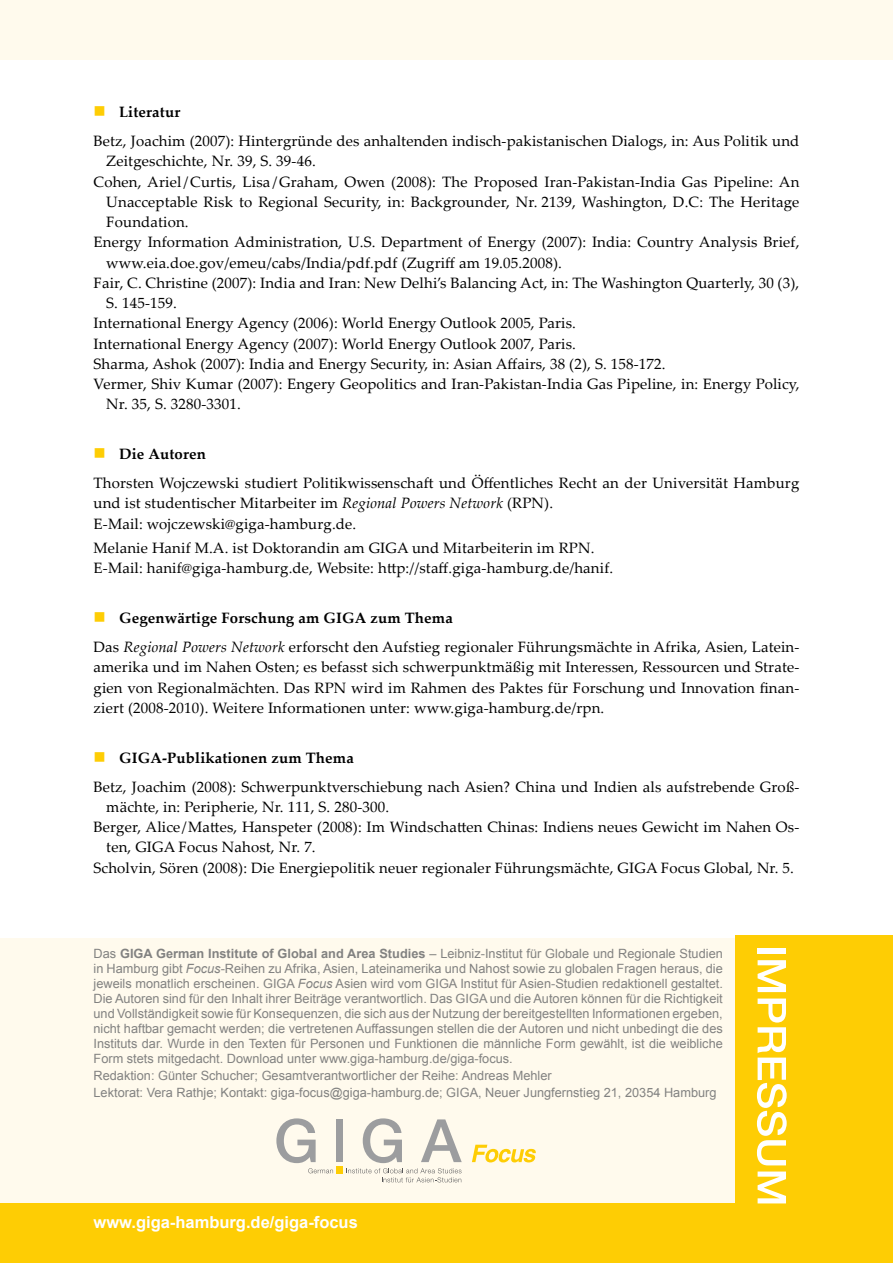
<style>
.page{position:relative;width:893px;height:1263px;background:#fff}
.page>*{position:absolute;margin:0;border:0;box-sizing:border-box;transform-origin:0 0}
.t1{font:700 16.5px "Arial";color:#fff}
.t2{font:16.5px "Wingdings";color:#fecd04}
.t3{font:15px/20.2px "Palatino Linotype";letter-spacing:.01em;color:#000}
.t4{font:700 15px "Palatino Linotype";letter-spacing:.01em;color:#000}
.t5{font:12.75px/15px "Arial";color:#828281;text-align:justify}
.s1{font-style:italic}
.s2{font-weight:700}
</style>
<div class="page">
<div style="left:0;top:938px;width:892px;height:325px;background:#fffaed"></div>
<div style="left:736px;top:935px;width:157px;height:328px;background:#fecd04"></div>
<div style="left:0;top:1203px;width:736px;height:60px;background:#fecd04"></div>
<div style="left:0;top:0;width:893px;height:60px;background:#fffaed"></div>
<div style="left:336px;top:1119px;width:7px;height:43px;background:#9c9d9f"></div>
<svg style="left:276px;top:1118px;width:57px;height:55px"></svg>
<svg style="left:346px;top:1118px;width:116px;height:64px"></svg>
<div style="left:336px;top:1166px;width:7px;height:7px;background:#fecd04"></div>
<svg style="left:472px;top:1145px;width:64px;height:17px"></svg>
<div style="left:758px;top:948px;width:28px;height:6px;background:#fff"></div>
<svg style="left:758px;top:960px;width:28px;height:32px"></svg>
<svg style="left:757px;top:998px;width:30px;height:167px"></svg>
<svg style="left:758px;top:1171px;width:28px;height:32px"></svg>
<p class="t2" style="left:94px;top:102px;width:14px">■</p>
<p class="t4" style="left:119px;top:102px;width:63px">Literatur</p>
<p class="t3" style="left:94px;top:130px;width:707px">Betz, Joachim (2007): Hintergründe des anhaltenden indisch-pakistanischen Dialogs, in: Aus Politik und</p>
<p class="t3" style="left:106px;top:150px;width:211px">Zeitgeschichte, Nr. 39, S. 39-46.</p>
<p class="t3" style="left:94px;top:171px;width:707px">Cohen, Ariel/Curtis, Lisa /Graham, Owen (2008): The Proposed Iran-Pakistan-India Gas Pipeline: An</p>
<p class="t3" style="left:106px;top:191px;width:695px">Unacceptable Risk to Regional Security, in: Backgrounder, Nr. 2139, Washington, D.C: The Heritage</p>
<p class="t3" style="left:106px;top:211px;width:84px">Foundation.</p>
<p class="t3" style="left:94px;top:231px;width:707px">Energy Information Administration, U.S. Department of Energy (2007): India: Country Analysis Brief,</p>
<p class="t3" style="left:106px;top:252px;width:457px">www.eia.doe.gov/emeu/cabs/India/pdf.pdf (Zugriff am 19.05.2008).</p>
<p class="t3" style="left:94px;top:272px;width:707px">Fair, C. Christine (2007): India and Iran: New Delhi’s Balancing Act, in: The Washington Quarterly, 30 (3),</p>
<p class="t3" style="left:106px;top:292px;width:72px">S. 145-159.</p>
<p class="t3" style="left:94px;top:312px;width:484px">International Energy Agency (2006): World Energy Outlook 2005, Paris.</p>
<p class="t3" style="left:94px;top:333px;width:484px">International Energy Agency (2007): World Energy Outlook 2007, Paris.</p>
<p class="t3" style="left:94px;top:353px;width:574px">Sharma, Ashok (2007): India and Energy Security, in: Asian Affairs, 38 (2), S. 158-172.</p>
<p class="t3" style="left:94px;top:373px;width:707px">Vermer, Shiv Kumar (2007): Engery Geopolitics and Iran-Pakistan-India Gas Pipeline, in: Energy Policy,</p>
<p class="t3" style="left:106px;top:393px;width:136px">Nr. 35, S. 3280-3301.</p>
<p class="t4" style="left:119px;top:444px;width:88px">Die Autoren</p>
<p class="t3" style="left:94px;top:472px;width:707px">Thorsten Wojczewski studiert Politikwissenschaft und Öffentliches Recht an der Universität Hamburg und ist studentischer Mitarbeiter im <span class="s1">Regional Powers Network</span> (RPN).<br>E-Mail: wojczewski@giga-hamburg.de.</p>
<p class="t3" style="left:94px;top:537px;width:521px">Melanie Hanif M.A. ist Doktorandin am GIGA und Mitarbeiterin im RPN.<br>E-Mail: hanif@giga-hamburg.de, Website: http://staff.giga-hamburg.de/hanif.</p>
<p class="t3" style="left:94px;top:603px;width:707px;line-height:28.8px;text-indent:26px"><span class="s2">Gegenwärtige Forschung am GIGA zum Thema<br></span>Das <span class="s1">Regional Powers Network</span> erforscht den Aufstieg regionaler Führungsmächte in Afrika, Asien, Latein-</p>
<p class="t3" style="left:94px;top:657px;width:707px;text-align:justify">amerika und im Nahen Osten; es befasst sich schwerpunktmäßig mit Interessen, Ressourcen und Strate&shy;gien von Regionalmächten. Das RPN wird im Rahmen des Paktes für Forschung und Innovation finan&shy;ziert (2008-2010). Weitere Informationen unter: www.giga-hamburg.de/rpn.</p>
<p class="t4" style="left:119px;top:747px;width:236px">GIGA-Publikationen zum Thema</p>
<p class="t3" style="left:94px;top:776px;width:707px">Betz, Joachim (2008): Schwerpunktverschiebung nach Asien? China und Indien als aufstrebende Groß-</p>
<p class="t3" style="left:106px;top:796px;width:284px">mächte, in: Peripherie, Nr. 111, S. 280-300.</p>
<p class="t3" style="left:94px;top:816px;width:707px">Berger, Alice/Mattes, Hanspeter (2008): Im Windschatten Chinas: Indiens neues Gewicht im Nahen Os-</p>
<p class="t3" style="left:106px;top:837px;width:211px">ten, GIGA Focus Nahost, Nr. 7.</p>
<p class="t3" style="left:94px;top:857px;width:702px">Scholvin, Sören (2008): Die Energiepolitik neuer regionaler Führungsmächte, GIGA Focus Global, Nr. 5.</p>
<p class="t2" style="left:94px;top:444px;width:14px">■</p>
<p class="t2" style="left:94px;top:608px;width:14px">■</p>
<p class="t2" style="left:94px;top:748px;width:14px">■</p>
<p class="t5" style="left:94px;top:946px;width:631px">Das <span class="s2">GIGA German Institute of Global and Area Studies</span> – Leibniz-Institut für Globale und Regionale Studien in Hamburg gibt <span class="s1">Focus</span>-Reihen zu Afrika, Asien, Lateinamerika und Nahost sowie zu globalen Fragen heraus, die jeweils monatlich erscheinen. GIGA <span class="s1">Focus</span> Asien wird vom GIGA Institut für Asien-Studien redaktionell gestaltet.<br>Die Autoren sind für den Inhalt ihrer Beiträge verantwortlich. Das GIGA und die Autoren können für die Richtigkeit und Vollständigkeit sowie für Konsequenzen, die sich aus der Nutzung der bereitgestellten Informationen ergeben, nicht haftbar gemacht werden; die vertretenen Auffassungen stellen die der Autoren und nicht unbedingt die des Instituts dar. Wurde in den Texten für Personen und Funktionen die männliche Form gewählt, ist die weibliche Form stets mitgedacht. Download unter www.giga-hamburg.de/giga-focus.</p>
<p class="t5" style="left:94px;top:1067px;width:624px;line-height:17.1px">Redaktion: Günter Schucher; Gesamtverantwortlicher der Reihe: Andreas Mehler<br>Lektorat: Vera Rathje; Kontakt: giga-focus@giga-hamburg.de; GIGA, Neuer Jungfernstieg 21, 20354 Hamburg</p>
<p class="t1" style="left:94px;top:1211px;width:266px">www.giga-hamburg.de/giga-focus</p>
</div>
